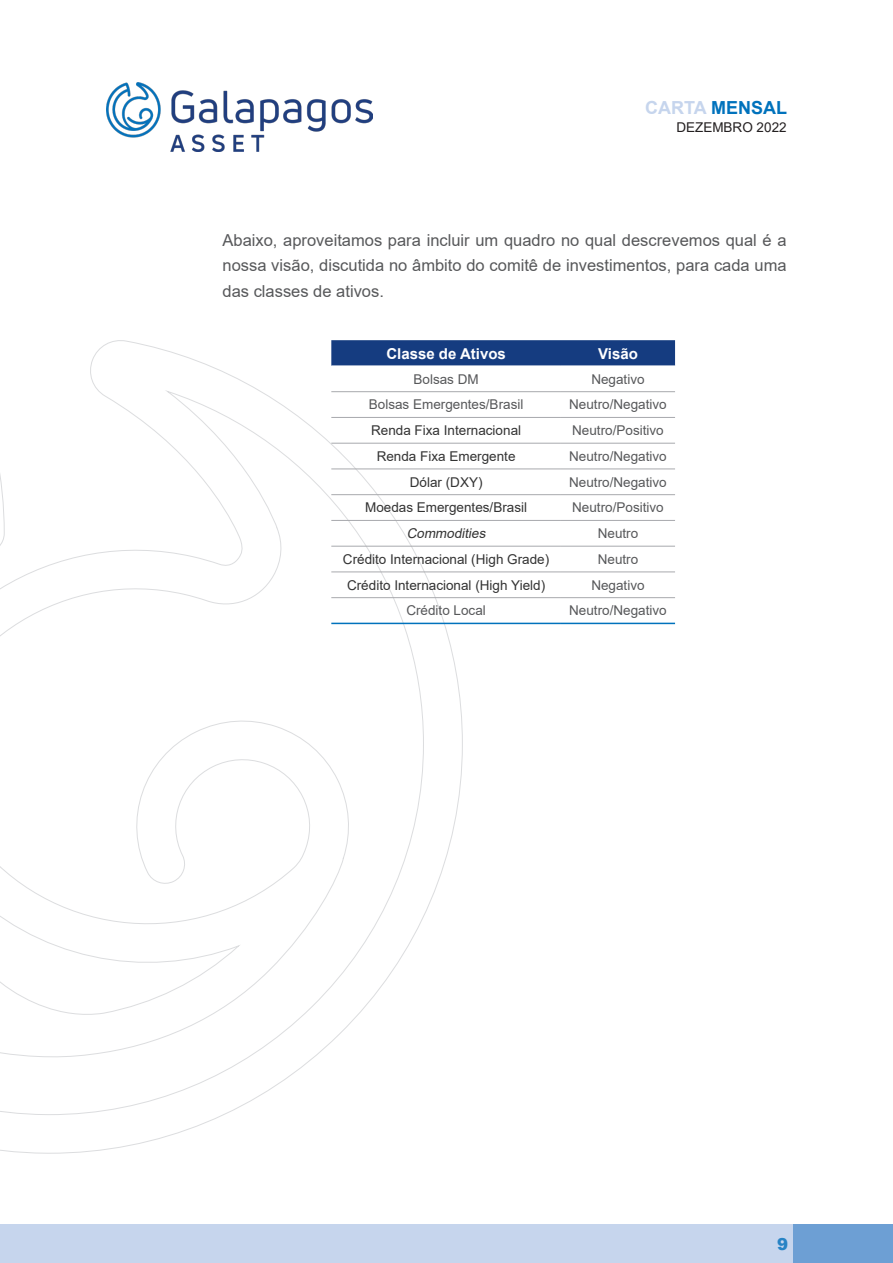
<style>
.page{position:relative;width:893px;height:1263px;background:#fff}
.page>*{position:absolute;margin:0;border:0;box-sizing:border-box;transform-origin:0 0}
.t1{font:700 18px "Arial";color:#0072bc}
.Texto{font:16.5px/25.5px "Arial";color:#57585a;text-align:justify}
.t2{font:900 16.5px "Arial";color:#2783c5}
.Título{font:700 15px "Arial";color:#fff}
.Corpo_tabela{font:13.5px "Arial";color:#57585a}
.Corpo_tabela-2{font:13.5px "Arial";color:#333}
.t3{font:13.5px "Arial";color:#231f20}
.Corpo_tabela-3{font:italic 13.5px "Arial";color:#333}
.s1{color:#c6d5ed}
</style>
<div class="page">
<div style="left:0;top:1225px;width:893px;height:38px;background:#c6d5ed"></div>
<svg style="left:0;top:340px;width:463px;height:814px"></svg>
<div style="left:793px;top:1225px;width:100px;height:38px;background:#6d9fd4"></div>
<img style="left:106px;top:83px;width:266px;height:68px">
<svg style="left:331px;top:340px;width:344px;height:26px;background:#1c4283"></svg>
<hr style="left:331px;top:623px;width:230px;height:1px;background:#0072bc">
<hr style="left:561px;top:623px;width:114px;height:1px;background:#0072bc">
<hr style="left:331px;top:366px;width:230px;height:1px;background:#fff">
<hr style="left:331px;top:391px;width:230px;height:1px;background:#a8a9ad">
<hr style="left:561px;top:391px;width:114px;height:1px;background:#a8a9ad">
<hr style="left:331px;top:417px;width:230px;height:1px;background:#a8a9ad">
<hr style="left:561px;top:417px;width:114px;height:1px;background:#a8a9ad">
<hr style="left:331px;top:443px;width:230px;height:1px;background:#a8a9ad">
<hr style="left:561px;top:443px;width:114px;height:1px;background:#a8a9ad">
<hr style="left:331px;top:469px;width:230px;height:1px;background:#a8a9ad">
<hr style="left:561px;top:469px;width:114px;height:1px;background:#a8a9ad">
<hr style="left:331px;top:494px;width:230px;height:1px;background:#a8a9ad">
<hr style="left:561px;top:494px;width:114px;height:1px;background:#a8a9ad">
<hr style="left:331px;top:520px;width:230px;height:1px;background:#a8a9ad">
<hr style="left:561px;top:520px;width:114px;height:1px;background:#a8a9ad">
<hr style="left:331px;top:546px;width:230px;height:1px;background:#a8a9ad">
<hr style="left:561px;top:546px;width:114px;height:1px;background:#a8a9ad">
<hr style="left:331px;top:571px;width:230px;height:1px;background:#a8a9ad">
<hr style="left:561px;top:571px;width:114px;height:1px;background:#a8a9ad">
<hr style="left:331px;top:597px;width:230px;height:1px;background:#a8a9ad">
<hr style="left:561px;top:597px;width:114px;height:1px;background:#a8a9ad">
<h1 class="t1" style="left:645px;top:95px;width:143px"><span class="s1">CARTA</span> MENSAL</h1>
<p class="t3" style="left:676px;top:118px;width:112px">DEZEMBRO 2022</p>
<p class="Texto" style="left:223px;top:227px;width:566px">Abaixo, aproveitamos para incluir um quadro no qual descrevemos qual é a nossa visão, discutida no âmbito do comitê de investimentos, para cada uma das classes de ativos.</p>
<p class="Título" style="left:386px;top:343px;width:121px">Classe de Ativos</p>
<p class="Título" style="left:598px;top:343px;width:41px">Visão</p>
<p class="Corpo_tabela" style="left:413px;top:370px;width:67px">Bolsas DM</p>
<p class="Corpo_tabela" style="left:591px;top:370px;width:55px">Negativo</p>
<p class="Corpo_tabela" style="left:369px;top:395px;width:156px">Bolsas Emergentes/Brasil</p>
<p class="Corpo_tabela" style="left:569px;top:395px;width:99px">Neutro/Negativo</p>
<p class="Corpo_tabela-2" style="left:371px;top:421px;width:152px">Renda Fixa Internacional</p>
<p class="Corpo_tabela" style="left:572px;top:421px;width:93px">Neutro/Positivo</p>
<p class="Corpo_tabela-2" style="left:377px;top:447px;width:140px">Renda Fixa Emergente</p>
<p class="Corpo_tabela" style="left:569px;top:447px;width:99px">Neutro/Negativo</p>
<p class="Corpo_tabela-2" style="left:410px;top:473px;width:74px">Dólar (DXY)</p>
<p class="Corpo_tabela" style="left:569px;top:473px;width:99px">Neutro/Negativo</p>
<p class="Corpo_tabela-2" style="left:365px;top:498px;width:164px">Moedas Emergentes/Brasil</p>
<p class="Corpo_tabela" style="left:572px;top:498px;width:93px">Neutro/Positivo</p>
<p class="Corpo_tabela-3" style="left:407px;top:524px;width:84px">Commodities</p>
<p class="Corpo_tabela" style="left:598px;top:524px;width:42px">Neutro</p>
<p class="Corpo_tabela-2" style="left:343px;top:550px;width:208px">Crédito Internacional (High Grade)</p>
<p class="Corpo_tabela" style="left:598px;top:550px;width:42px">Neutro</p>
<p class="Corpo_tabela-2" style="left:347px;top:576px;width:200px">Crédito Internacional (High Yield)</p>
<p class="Corpo_tabela" style="left:591px;top:576px;width:55px">Negativo</p>
<p class="Corpo_tabela" style="left:406px;top:601px;width:81px">Crédito Local</p>
<p class="Corpo_tabela" style="left:569px;top:601px;width:99px">Neutro/Negativo</p>
<p class="t2" style="left:777px;top:1232px;width:13px">9</p>
</div>
